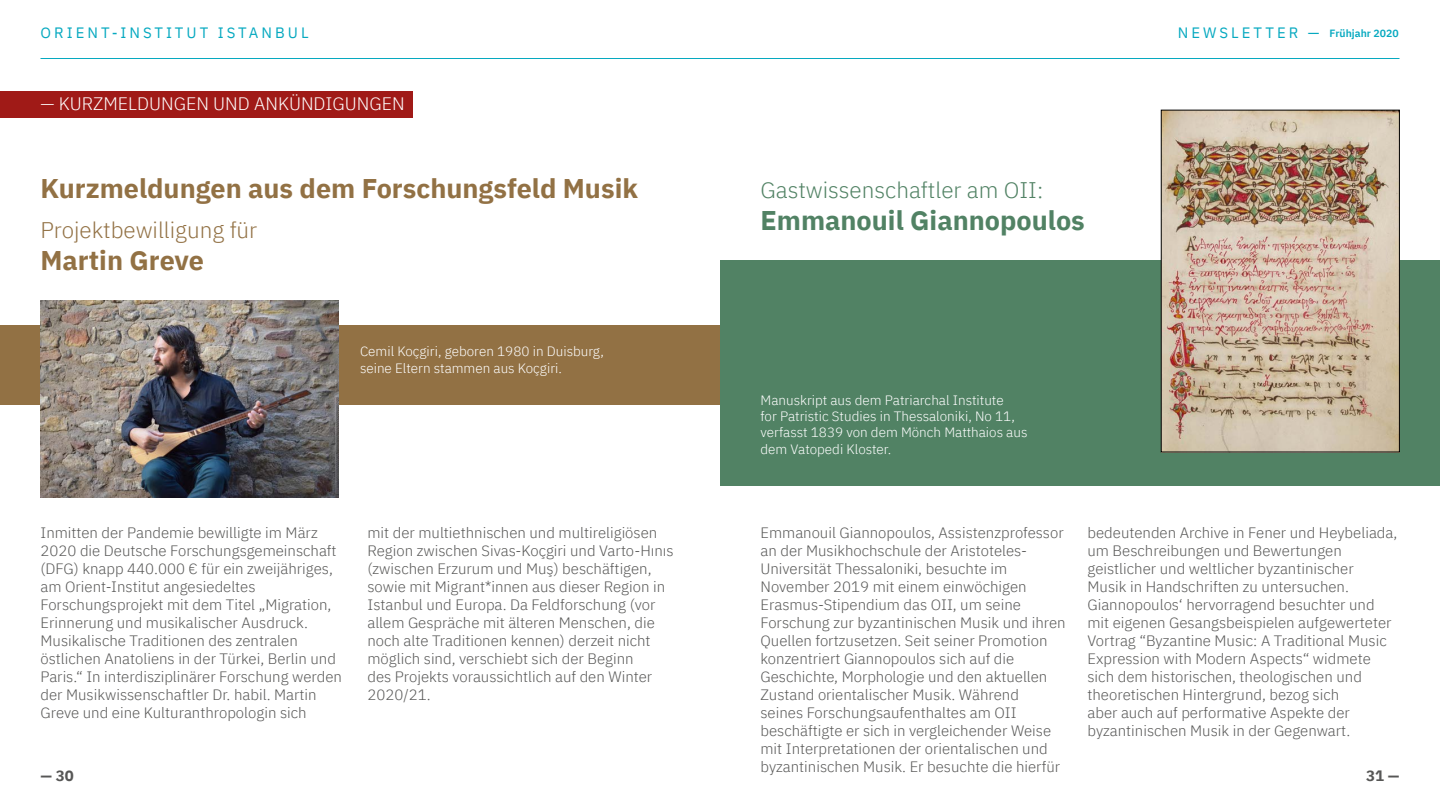
<style>
.page{position:relative;width:1440px;height:810px;background:#fff}
.page>*{position:absolute;margin:0;border:0;box-sizing:border-box;transform-origin:0 0}
.t1{font:700 27px "IBM Plex Sans";color:#927144}
.t2{font:700 27px "IBM Plex Sans";color:#518264}
.t3{font:300 22.5px "IBM Plex Sans";color:#518264}
.t4{font:300 22.5px "IBM Plex Sans";color:#927144}
.t5{font:300 18px "IBM Plex Sans";color:#fff}
.t6{font:300 15px/18px "IBM Plex Sans";color:#575756}
.t7{font:15px "IBM Plex Sans";letter-spacing:.2em;color:#06a9c0}
.t8{font:700 15px "IBM Plex Sans";color:#575756}
.t9{font:300 13.5px/16.2px "IBM Plex Sans";color:#fff}
.t10{font:600 10.5px "IBM Plex Sans";color:#06a9c0}
.s1{font-weight:400;font-size:15px}
</style>
<div class="page">
<hr style="left:40px;top:58px;width:1360px;height:1px;background:#06a9c0">
<div style="left:0;top:91px;width:412px;height:26px;background:#a01a17"></div>
<div style="left:0;top:326px;width:720px;height:79px;background:#927144"></div>
<img style="left:40px;top:300px;width:298px;height:197px">
<div style="left:720px;top:260px;width:720px;height:226px;background:#518264"></div>
<img style="left:1163px;top:112px;width:234px;height:338px">
<div style="left:1161px;top:110px;width:238px;height:342px;border:1px solid #000"></div>
<p class="t7" style="left:40px;top:21px;width:270px">ORIENT-INSTITUT ISTANBUL</p>
<p class="t10" style="left:1178px;top:25px;width:222px"><span class="s1">NEWSLET TER —</span> Frühjahr 2020</p>
<p class="t5" style="left:40px;top:90px;width:366px">— KURZMELDUNGEN UND ANKÜNDIGUNGEN</p>
<h1 class="t1" style="left:40px;top:167px;width:599px">Kurzmeldungen aus dem Forschungsfeld Musik</h1>
<h2 class="t4" style="left:40px;top:213px;width:218px">Projektbewilligung für</h2>
<h1 class="t1" style="left:40px;top:239px;width:165px">Martin Greve</h1>
<p class="t9" style="left:360px;top:342px;width:245px">Cemil Koçgiri, geboren 1980 in Duisburg, seine Eltern stammen aus Koçgiri.</p>
<h2 class="t3" style="left:760px;top:173px;width:284px">Gastwissenschaftler am OII:</h2>
<h1 class="t2" style="left:761px;top:199px;width:326px">Emmanouil Giannopoulos</h1>
<p class="t9" style="left:760px;top:391px;width:268px">Manuskript aus dem Patriarchal Institute<br>for Patristic Studies in Thessaloniki, No 11, verfasst 1839 von dem Mönch Matthaios aus dem Vatopedi Kloster.</p>
<p class="t6" style="left:40px;top:522px;width:303px">Inmitten der Pandemie bewilligte im März 2020 die Deutsche Forschungsgemeinschaft (DFG) knapp 440.000 € für ein zweijähriges, am Orient-Institut angesiedeltes Forschungsprojekt mit dem Titel „Migration, Erinnerung und musikalischer Ausdruck.<br>Musikalische Traditionen des zentralen östlichen Anatoliens in der Türkei, Berlin und Paris.“ In interdisziplinärer Forschung werden der Musikwissenschaftler Dr. habil. Martin Greve und eine Kulturanthropologin sich</p>
<p class="t6" style="left:368px;top:522px;width:308px">mit der multiethnischen und multireligiösen Region zwischen Sivas-Koçgiri und Varto-Hınıs (zwischen Erzurum und Muş) beschäftigen, sowie mit Migrant*innen aus dieser Region in Istanbul und Europa. Da Feldforschung (vor allem Gespräche mit älteren Menschen, die noch alte Traditionen kennen) derzeit nicht möglich sind, verschiebt sich der Beginn<br>des Projekts voraussichtlich auf den Winter 2020/21.</p>
<p class="t6" style="left:760px;top:522px;width:307px">Emmanouil Giannopoulos, Assistenzprofessor an der Musikhochschule der Aristoteles-Universität Thessaloniki, besuchte im November 2019 mit einem einwöchigen Erasmus-Stipendium das OII, um seine Forschung zur byzantinischen Musik und ihren Quellen fortzusetzen. Seit seiner Promotion konzentriert Giannopoulos sich auf die Geschichte, Morphologie und den aktuellen Zustand orientalischer Musik. Während<br>seines Forschungsaufenthaltes am OII beschäftigte er sich in vergleichender Weise mit Interpretationen der orientalischen und byzantinischen Musik. Er besuchte die hierfür</p>
<p class="t6" style="left:1088px;top:522px;width:311px">bedeutenden Archive in Fener und Heybeliada, um Beschreibungen und Bewertungen geistlicher und weltlicher byzantinischer<br>Musik in Handschriften zu untersuchen.<br>Giannopoulos‘ hervorragend besuchter und mit eigenen Gesangsbeispielen aufgewerteter Vortrag “Byzantine Music: A Traditional Music Expression with Modern Aspects“ widmete sich dem historischen, theologischen und theoretischen Hintergrund, bezog sich<br>aber auch auf performative Aspekte der byzantinischen Musik in der Gegenwart.</p>
<p class="t8" style="left:40px;top:764px;width:35px">— 30</p>
<p class="t8" style="left:1366px;top:764px;width:35px">31 —</p>
</div>
